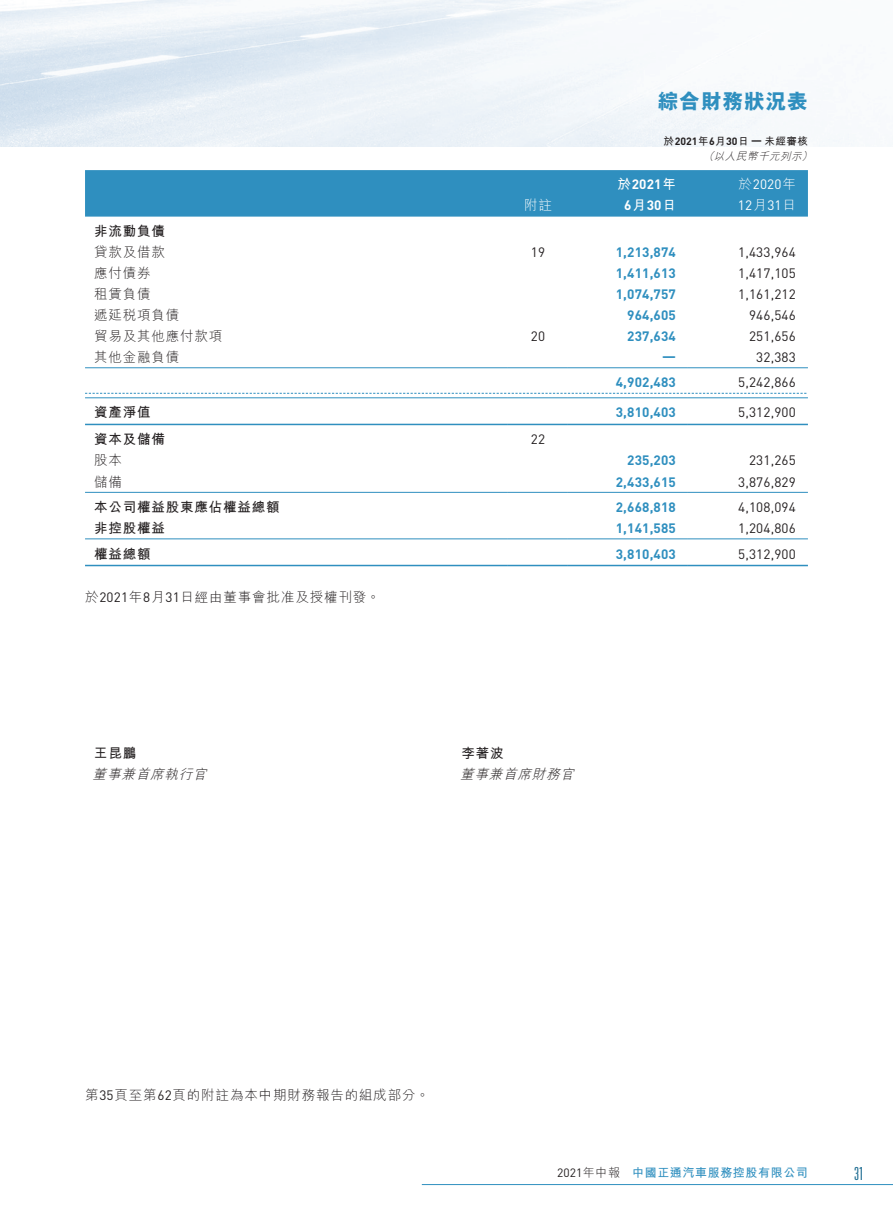
<style>
.page{position:relative;width:893px;height:1212px;background:#fff}
.page>*{position:absolute;margin:0;border:0;box-sizing:border-box;transform-origin:0 0}
.t1{font:800 21px "M Hei HK";letter-spacing:.025em;color:#2f8fbf}
.t2{font:300 ultra-condensed 18px "Univers LT Std";color:#1f6d92}
._01_Body_Text{font:13.5px "DIN Pro";letter-spacing:.01em;color:#231f20}
._01_Body_Text-2{font:700 13.5px "DIN Pro";letter-spacing:.01em;color:#2f8fbf}
._01_Body_Text-3{font:300 13.5px "M Hei HK";letter-spacing:.06em;color:#231f20}
._15_Table_Stub{font:700 13.5px "M Hei HK";letter-spacing:.06em;color:#231f20}
._15_Table_Stub-2{font:300 13.5px "M Hei HK";letter-spacing:.06em;color:#231f20}
._15_Table_Stub-3{font:italic 300 13.5px "M Hei HK";color:#231f20}
._01_Body_Text-4{font:13.5px/21px "DIN Pro";letter-spacing:.01em;color:#fff}
._01_Body_Text-5{font:700 13.5px/21px "DIN Pro";letter-spacing:.01em;color:#fff;text-align:center}
._15_Table_Stub-4{font:13.5px "DIN Pro";color:#231f20}
._15_Table_Stub-5{font:300 13.5px "M Hei HK";color:#fff}
.t3{font:700 12px "M Hei HK";letter-spacing:.05em;color:#2f8fbf}
.t4{font:italic 300 10.5px/15px "M Hei HK";color:#231f20}
.s1{font-weight:700;font-style:normal}
.s2{font-family:"DIN Pro";font-weight:700;font-style:normal}
.s3{font-family:"M Hei HK"}
.s4{font-family:"M Hei HK";font-weight:300}
.s5{font-family:"DIN Pro";font-weight:400}
.s6{font-family:"DIN Pro";font-weight:400;color:#231f20}
.s7{font-weight:300;color:#231f20}
</style>
<div class="page">
<hr style="left:422px;top:1184px;width:471px;height:1px;background:#2f8fbf">
<div style="left:85px;top:170px;width:723px;height:47px;background:#2f8fbf"></div>
<hr style="left:85px;top:367px;width:423px;height:1px;background:#2f8fbf">
<hr style="left:508px;top:367px;width:60px;height:1px;background:#2f8fbf">
<hr style="left:568px;top:367px;width:120px;height:1px;background:#2f8fbf">
<hr style="left:688px;top:367px;width:120px;height:1px;background:#2f8fbf">
<svg style="left:85px;top:393px;width:721px;height:1px"></svg>
<hr style="left:85px;top:397px;width:423px;height:1px;background:#2f8fbf">
<hr style="left:508px;top:397px;width:60px;height:1px;background:#2f8fbf">
<hr style="left:568px;top:397px;width:120px;height:1px;background:#2f8fbf">
<hr style="left:688px;top:397px;width:120px;height:1px;background:#2f8fbf">
<hr style="left:85px;top:424px;width:423px;height:1px;background:#2f8fbf">
<hr style="left:508px;top:424px;width:60px;height:1px;background:#2f8fbf">
<hr style="left:568px;top:424px;width:120px;height:1px;background:#2f8fbf">
<hr style="left:688px;top:424px;width:120px;height:1px;background:#2f8fbf">
<hr style="left:85px;top:492px;width:423px;height:1px;background:#2f8fbf">
<hr style="left:508px;top:492px;width:60px;height:1px;background:#2f8fbf">
<hr style="left:568px;top:492px;width:120px;height:1px;background:#2f8fbf">
<hr style="left:688px;top:492px;width:120px;height:1px;background:#2f8fbf">
<hr style="left:85px;top:538px;width:423px;height:1px;background:#2f8fbf">
<hr style="left:508px;top:538px;width:60px;height:1px;background:#2f8fbf">
<hr style="left:568px;top:538px;width:120px;height:1px;background:#2f8fbf">
<hr style="left:688px;top:538px;width:120px;height:1px;background:#2f8fbf">
<hr style="left:85px;top:565px;width:423px;height:1px;background:#2f8fbf">
<hr style="left:508px;top:565px;width:60px;height:1px;background:#2f8fbf">
<hr style="left:568px;top:565px;width:120px;height:1px;background:#2f8fbf">
<hr style="left:688px;top:565px;width:120px;height:1px;background:#2f8fbf">
<p class="_15_Table_Stub-5" style="left:524px;top:196px;width:29px">附註</p>
<h1 class="t1" style="left:658px;top:88px;width:152px">綜合財務狀況表</h1>
<p class="t4" style="left:703px;top:134px;width:114px;text-indent:-40px"><span class="s1">於</span><span class="s2">2021</span><span class="s1">年</span><span class="s2">6</span><span class="s1">月</span><span class="s2">30</span><span class="s1">日</span> <span class="s2">—</span> <span class="s1">未經審核</span>（以人民幣千元列示）</p>
<p class="_01_Body_Text-5" style="left:617px;top:173px;width:60px"><span class="s3">於</span>2021<span class="s3">年<br></span>6<span class="s3">月</span>30<span class="s3">日</span></p>
<p class="_01_Body_Text-4" style="left:738px;top:173px;width:60px"><span class="s4">於</span>2020<span class="s4">年<br></span>12<span class="s4">月</span>31<span class="s4">日</span></p>
<p class="_15_Table_Stub" style="left:94px;top:221px;width:72px">非流動負債</p>
<p class="_15_Table_Stub-2" style="left:94px;top:242px;width:72px">貸款及借款</p>
<p class="_15_Table_Stub-4" style="left:531px;top:243px;width:16px">19</p>
<p class="_01_Body_Text-2" style="left:616px;top:243px;width:62px">1,213,874</p>
<p class="_01_Body_Text" style="left:738px;top:243px;width:59px">1,433,964</p>
<p class="_15_Table_Stub-2" style="left:94px;top:263px;width:58px">應付債券</p>
<p class="_01_Body_Text-2" style="left:616px;top:264px;width:62px">1,411,613</p>
<p class="_01_Body_Text" style="left:738px;top:264px;width:59px">1,417,105</p>
<p class="_15_Table_Stub-2" style="left:94px;top:284px;width:58px">租賃負債</p>
<p class="_01_Body_Text-2" style="left:616px;top:285px;width:62px">1,074,757</p>
<p class="_01_Body_Text" style="left:738px;top:285px;width:59px">1,161,212</p>
<p class="_15_Table_Stub-2" style="left:94px;top:305px;width:87px">遞延稅項負債</p>
<p class="_01_Body_Text-2" style="left:627px;top:306px;width:50px">964,605</p>
<p class="_01_Body_Text" style="left:749px;top:306px;width:48px">946,546</p>
<p class="_15_Table_Stub-2" style="left:94px;top:326px;width:130px">貿易及其他應付款項</p>
<p class="_15_Table_Stub-4" style="left:531px;top:327px;width:16px">20</p>
<p class="_01_Body_Text-2" style="left:627px;top:327px;width:50px">237,634</p>
<p class="_01_Body_Text" style="left:749px;top:327px;width:48px">251,656</p>
<p class="_15_Table_Stub-2" style="left:94px;top:347px;width:87px">其他金融負債</p>
<p class="_01_Body_Text-2" style="left:662px;top:346px;width:15px">—</p>
<p class="_01_Body_Text" style="left:756px;top:348px;width:41px">32,383</p>
<p class="_01_Body_Text-2" style="left:616px;top:373px;width:62px">4,902,483</p>
<p class="_01_Body_Text" style="left:738px;top:373px;width:59px">5,242,866</p>
<p class="_15_Table_Stub" style="left:94px;top:403px;width:58px">資產淨值</p>
<p class="_01_Body_Text-2" style="left:616px;top:403px;width:62px">3,810,403</p>
<p class="_01_Body_Text" style="left:738px;top:403px;width:59px">5,312,900</p>
<p class="_15_Table_Stub" style="left:94px;top:430px;width:72px">資本及儲備</p>
<p class="_15_Table_Stub-4" style="left:531px;top:430px;width:16px">22</p>
<p class="_15_Table_Stub-2" style="left:94px;top:451px;width:29px">股本</p>
<p class="_01_Body_Text-2" style="left:627px;top:451px;width:50px">235,203</p>
<p class="_01_Body_Text" style="left:749px;top:451px;width:48px">231,265</p>
<p class="_15_Table_Stub-2" style="left:94px;top:472px;width:29px">儲備</p>
<p class="_01_Body_Text-2" style="left:616px;top:472px;width:62px">2,433,615</p>
<p class="_01_Body_Text" style="left:738px;top:472px;width:59px">3,876,829</p>
<p class="_15_Table_Stub" style="left:94px;top:497px;width:187px">本公司權益股東應佔權益總額</p>
<p class="_01_Body_Text-2" style="left:616px;top:498px;width:62px">2,668,818</p>
<p class="_01_Body_Text" style="left:738px;top:498px;width:59px">4,108,094</p>
<p class="_15_Table_Stub" style="left:94px;top:518px;width:72px">非控股權益</p>
<p class="_01_Body_Text-2" style="left:616px;top:519px;width:62px">1,141,585</p>
<p class="_01_Body_Text" style="left:738px;top:519px;width:59px">1,204,806</p>
<p class="_15_Table_Stub" style="left:94px;top:544px;width:58px">權益總額</p>
<p class="_01_Body_Text-2" style="left:616px;top:544px;width:62px">3,810,403</p>
<p class="_01_Body_Text" style="left:738px;top:544px;width:59px">5,312,900</p>
<p class="_01_Body_Text-3" style="left:85px;top:587px;width:296px">於<span class="s5">2021</span>年<span class="s5">8</span>月<span class="s5">31</span>日經由董事會批准及授權刊發。</p>
<p class="_15_Table_Stub" style="left:94px;top:743px;width:44px">王昆鵬</p>
<p class="_15_Table_Stub" style="left:462px;top:743px;width:44px">李著波</p>
<p class="_15_Table_Stub-3" style="left:93px;top:764px;width:120px">董事兼首席執行官</p>
<p class="_15_Table_Stub-3" style="left:460px;top:764px;width:120px">董事兼首席財務官</p>
<p class="_01_Body_Text-3" style="left:85px;top:1085px;width:346px">第<span class="s5">35</span>頁至第<span class="s5">62</span>頁的附註為本中期財務報告的組成部分。</p>
<p class="t3" style="left:557px;top:1163px;width:252px"><span class="s6">2021</span><span class="s7">年中報</span> 中國正通汽車服務控股有限公司</p>
<h2 class="t2" style="left:854px;top:1164px;width:11px">31</h2>
</div>
